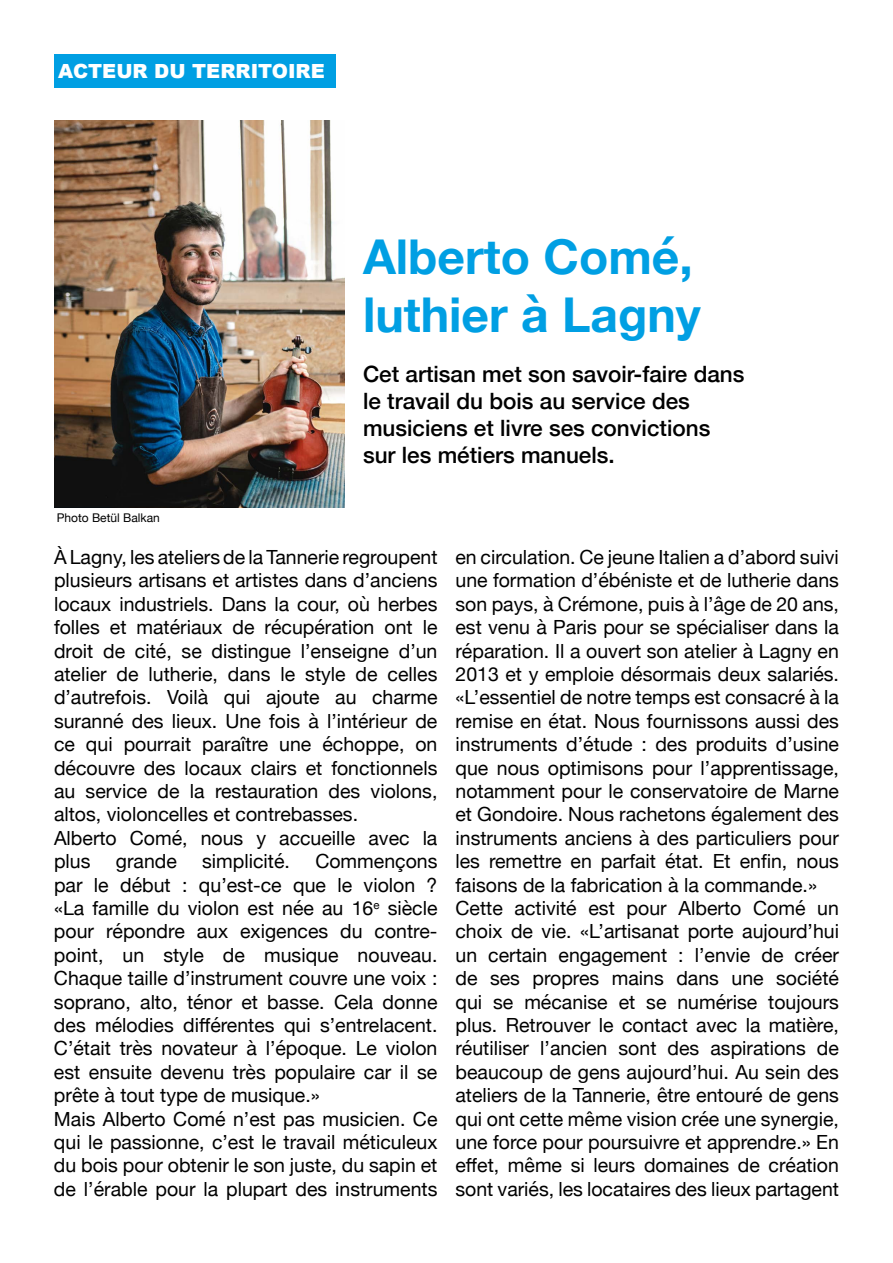
<style>
.page{position:relative;width:893px;height:1263px;background:#fff}
.page>*{position:absolute;margin:0;border:0;box-sizing:border-box;transform-origin:0 0}
.t1{font:700 48px/57.6px "Helvetica Neue";color:#009fe3}
.t2{font:500 22.5px/27px "Helvetica Neue";color:#000}
.t3{font:19.5px/23.4px "Helvetica Neue";color:#000}
.t4{font:900 19.5px "Arial";color:#fff}
.t5{font:12px "Helvetica Neue";color:#000}
</style>
<div class="page">
<div style="left:54px;top:54px;width:282px;height:33px;background:#009fe3"></div>
<img style="left:54px;top:120px;width:291px;height:387px">
<p class="t4" style="left:58px;top:56px;width:268px">ACTEUR DU TERRITOIRE</p>
<p class="t5" style="left:57px;top:509px;width:105px">Photo Betül Balkan</p>
<h1 class="t1" style="left:363px;top:230px;width:339px">Alberto Comé, luthier à Lagny</h1>
<p class="t2" style="left:363px;top:359px;width:383px">Cet artisan met son savoir-faire dans le travail du bois au service des musiciens et livre ses convictions sur les métiers manuels.</p>
<p class="t3" style="left:54px;top:546px;width:385px">À Lagny, les ateliers de la Tannerie regroupent plusieurs artisans et artistes dans d’anciens locaux industriels. Dans la cour, où herbes folles et matériaux de récupération ont le droit de cité, se distingue l’enseigne d’un atelier de lutherie, dans le style de celles d’autrefois. Voilà qui ajoute au charme suranné des lieux. Une fois à l’intérieur de ce qui pourrait paraître une échoppe, on découvre des locaux clairs et fonctionnels au service de la restauration des violons, altos, violoncelles et contrebasses.<br>Alberto Comé, nous y accueille avec la plus</p>
<p class="t3" style="left:116px;top:851px;width:63px">grande</p>
<p class="t3" style="left:202px;top:851px;width:89px">simplicité.</p>
<p class="t3" style="left:54px;top:851px;width:385px;text-indent:261px">Commençons par le début : qu’est-ce que le violon ? «La famille du violon est née au 16<sup>e</sup> siècle pour répondre aux exigences du contre&shy;point, un style de musique nouveau.<br>Chaque taille d’instrument couvre une voix : soprano, alto, ténor et basse. Cela donne des mélodies différentes qui s’entrelacent.<br>C’était très novateur à l’époque. Le violon est ensuite devenu très populaire car il se prête à tout type de musique.»<br>Mais Alberto Comé n’est pas musicien. Ce qui le passionne, c’est le travail méticuleux du bois pour obtenir le son juste, du sapin et de l’érable pour la plupart des instruments</p>
<p class="t3" style="left:455px;top:546px;width:385px">en circulation. Ce jeune Italien a d’abord suivi une formation d’ébéniste et de lutherie dans son pays, à Crémone, puis à l’âge de 20 ans, est venu à Paris pour se spécialiser dans la réparation. Il a ouvert son atelier à Lagny en 2013 et y emploie désormais deux salariés. «L’essentiel de notre temps est consacré à la remise en état. Nous fournissons aussi des instruments d’étude : des produits d’usine que nous optimisons pour l’apprentissage, notamment pour le conservatoire de Marne et Gondoire. Nous rachetons également des instruments anciens à des particuliers pour les remettre en parfait état. Et enfin, nous faisons de la fabrication à la commande.» Cette activité est pour Alberto Comé un choix de vie. «L’artisanat porte aujourd’hui un certain engagement : l’envie de créer de ses propres mains dans une société qui se mécanise et se numérise toujours plus. Retrouver le contact avec la matière, réutiliser l’ancien sont des aspirations de beaucoup de gens aujourd’hui. Au sein des ateliers de la Tannerie, être entouré de gens qui ont cette même vision crée une synergie, une force pour poursuivre et apprendre.» En effet, même si leurs domaines de création sont variés, les locataires des lieux partagent</p>
</div>
